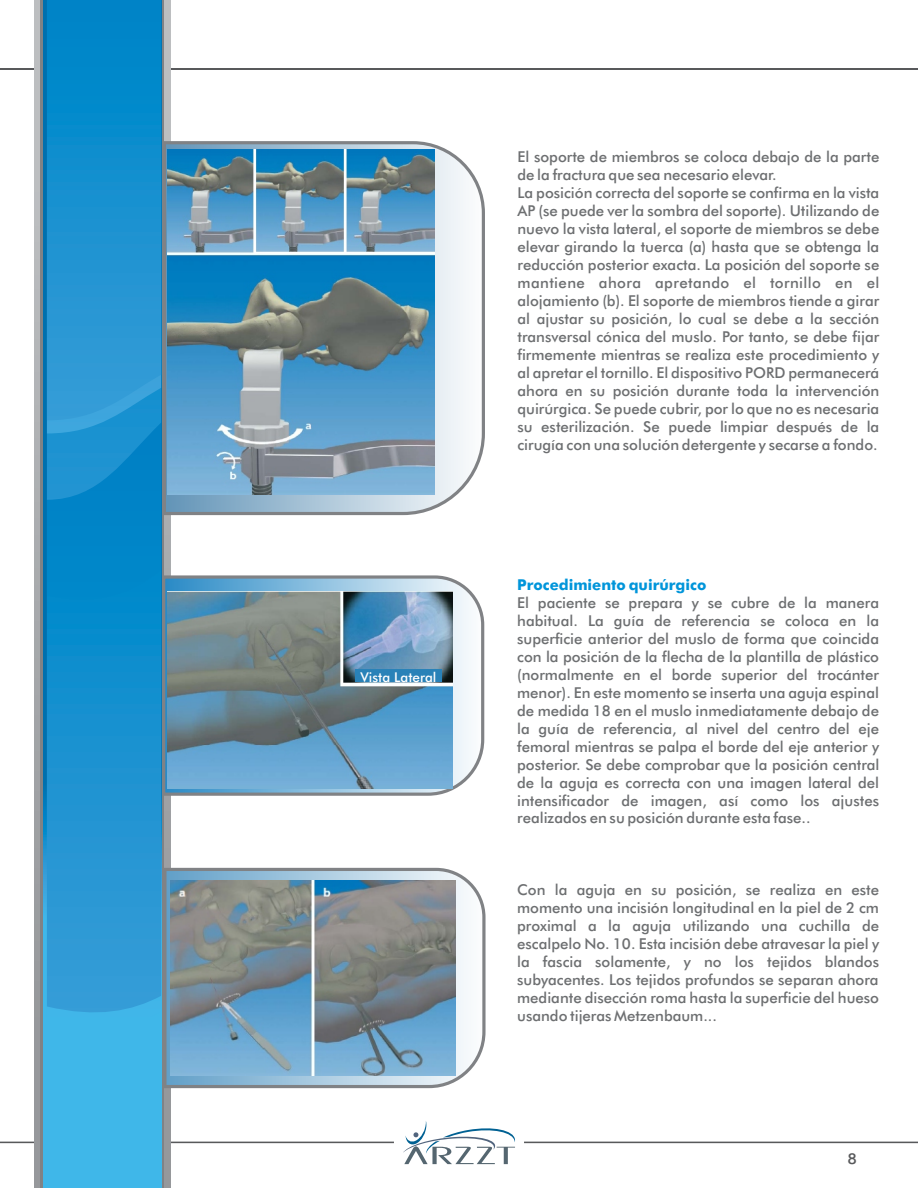
<style>
.page{position:relative;width:918px;height:1188px;background:#fff}
.page>*{position:absolute;margin:0;border:0;box-sizing:border-box;transform-origin:0 0}
.t1{font:500 15px/18px "Futura BT";color:#6d6f71;text-align:justify}
.t2{font:700 15px "Futura BT";color:#0095da}
.t3{font:500 15px "Futura BT";color:#58595b;scale:1.05 1}
.t4{font:500 13.5px "Futura BT";color:#fff}
</style>
<div class="page">
<hr style="left:0;top:68px;width:918px;height:1px;background:#58595b">
<svg style="left:0;top:1121px;width:918px;height:43px"></svg>
<div style="left:35px;top:0;width:135px;height:1188px;background:linear-gradient(to bottom,#c1c3c5,#919396)"></div>
<svg style="left:41px;top:0;width:123px;height:1188px;background:#5a859c"></svg>
<svg style="left:44px;top:0;width:117px;height:1188px;background:#38afe2"></svg>
<svg style="left:47px;top:607px;width:114px;height:411px;background:#2094d2"></svg>
<div style="left:47px;top:500px;width:114px;height:107px;background:#0086c9"></div>
<svg style="left:47px;top:433px;width:114px;height:67px;background:#128ccc"></svg>
<svg style="left:47px;top:420px;width:114px;height:13px"></svg>
<svg style="left:47px;top:0;width:114px;height:420px;background:#1790cf"></svg>
<svg style="left:161px;top:140px;width:324px;height:377px"></svg>
<svg style="left:160px;top:574px;width:325px;height:223px"></svg>
<img style="left:167px;top:150px;width:267px;height:345px">
<img style="left:167px;top:591px;width:286px;height:198px">
<svg style="left:162px;top:866px;width:324px;height:224px"></svg>
<img style="left:170px;top:880px;width:286px;height:196px">
<div style="left:355px;top:669px;width:87px;height:13px;background:#2982b8"></div>
<p class="t4" style="left:361px;top:671px;width:77px">Vista Lateral</p>
<p class="t1" style="left:517px;top:149px;width:363px;text-align:left">El soporte de miembros se coloca debajo de la parte de la fractura que sea necesario elevar.<br>La posición correcta del soporte se confirma en la vista AP (se puede ver la sombra del soporte). Utilizando de nuevo la vista lateral, el soporte de miembros se debe elevar girando la tuerca (a) hasta que se obtenga la reducción posterior exacta. La posición del soporte se mantiene ahora apretando el tornillo en el alojamiento (b). El soporte de miembros tiende a girar al ajustar su posición, lo cual se debe a la sección transversal cónica del muslo. Por tanto, se debe fijar firmemente mientras se realiza este procedimiento y al apretar el tornillo. El dispositivo PORD permanecerá ahora en su posición durante toda la intervención quirúrgica. Se puede cubrir, por lo que no es necesaria su esterilización. Se puede limpiar después de la cirugía con una solución detergente y secarse a fondo.</p>
<p class="t2" style="left:517px;top:578px;width:191px">Procedimiento quirúrgico</p>
<p class="t1" style="left:517px;top:595px;width:364px">El paciente se prepara y se cubre de la manera habitual. La guía de referencia se coloca en la superficie anterior del muslo de forma que coincida con la posición de la flecha de la plantilla de plástico (normalmente en el borde superior del trocánter menor). En este momento se inserta una aguja espinal de medida 18 en el muslo inmediatamente debajo de la guía de referencia, al nivel del centro del eje femoral mientras se palpa el borde del eje anterior y posterior. Se debe comprobar que la posición central de la aguja es correcta con una imagen lateral del intensificador de imagen, así como los ajustes realizados en su posición durante esta fase..</p>
<p class="t1" style="left:517px;top:882px;width:363px">Con la aguja en su posición, se realiza en este momento una incisión longitudinal en la piel de 2 cm proximal a la aguja utilizando una cuchilla de escalpelo No. 10. Esta incisión debe atravesar la piel y la fascia solamente, y no los tejidos blandos subyacentes. Los tejidos profundos se separan ahora mediante disección roma hasta la superficie del hueso usando tijeras Metzenbaum...</p>
<p class="t3" style="left:848px;top:1152px;width:11px">8</p>
</div>
